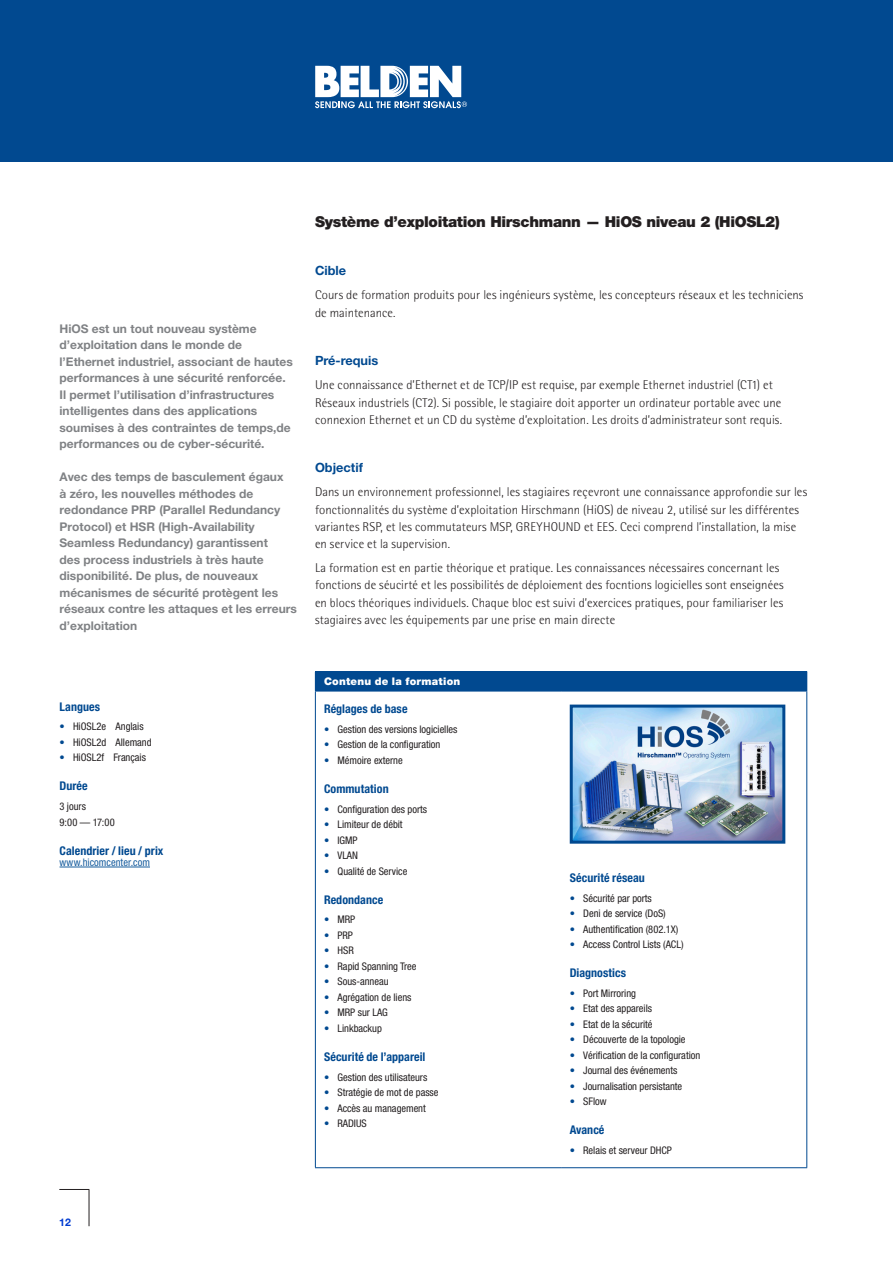
<style>
.page{position:relative;width:893px;height:1263px;background:#fff}
.page>*{position:absolute;margin:0;border:0;box-sizing:border-box;transform-origin:0 0}
.t1{font:900 15px "Helvetica Neue LT Std";letter-spacing:-.02em;color:#231f20}
.t2{font:300 12.75px/17.2px "Rotis Semi Sans Std";letter-spacing:.005em;color:#231f20}
.t3{font:700 12.75px "Helvetica Neue LT Std";color:#014990}
.t4{font:700 12px/16.5px "Helvetica Neue LT Std";color:#808285}
.t5{font:700 condensed 12px "Helvetica Neue LT Std";letter-spacing:.005em;color:#014990}
.t6{font:condensed 10.5px/15.5px "Helvetica Neue LT";letter-spacing:-.005em;color:#231f20}
.t7{font:900 10.5px "Helvetica Neue LT Std";letter-spacing:.02em;color:#fff}
.t8{font:condensed 10.5px "Helvetica Neue LT Std";letter-spacing:.005em;color:#175d9e}
.t9{font:700 10.5px "Helvetica Neue";color:#003bd1}
.s1{color:#014990}
</style>
<div class="page">
<hr style="left:59px;top:1189px;width:30px;height:1px;background:#231f20">
<hr style="left:89px;top:1190px;width:1px;height:36px;background:#231f20">
<div style="left:0;top:0;width:893px;height:162px;background:#014990"></div>
<svg style="left:315px;top:66px;width:152px;height:42px"></svg>
<div style="left:315px;top:671px;width:492px;height:20px;background:#014990"></div>
<hr style="left:315px;top:691px;width:246px;height:1px;background:#014990">
<hr style="left:315px;top:691px;width:1px;height:476px;background:#014990">
<hr style="left:561px;top:691px;width:246px;height:1px;background:#014990">
<hr style="left:806px;top:691px;width:1px;height:476px;background:#014990">
<hr style="left:315px;top:1167px;width:246px;height:1px;background:#014990">
<hr style="left:561px;top:1167px;width:246px;height:1px;background:#014990">
<img style="left:574px;top:708px;width:207px;height:132px">
<div style="left:570px;top:704px;width:215px;height:140px;border:3px solid #014990"></div>
<hr style="left:60px;top:867px;width:90px;height:1px;background:#175d9e">
<p class="t4" style="left:60px;top:320px;width:235px">HiOS est un tout nouveau système d’exploitation dans le monde de l’Ethernet industriel, associant de hautes performances à une sécurité renforcée.<br>Il permet l’utilisation d’infrastructures intelligentes dans des applications soumises à des contraintes de temps,de performances ou de cyber-sécurité.</p>
<p class="t4" style="left:60px;top:468px;width:239px">Avec des temps de basculement égaux<br>à zéro, les nouvelles méthodes de redondance PRP (Parallel Redundancy Protocol) et HSR (High-Availability Seamless Redundancy) garantissent<br>des process industriels à très haute disponibilité. De plus, de nouveaux mécanismes de sécurité protègent les réseaux contre les attaques et les erreurs d’exploitation</p>
<p class="t5" style="left:60px;top:699px;width:42px">Langues</p>
<p class="t6" style="left:60px;top:719px;width:86px"><span class="s1">•</span> HiOSL2e Anglais</p>
<p class="t6" style="left:60px;top:734px;width:94px"><span class="s1">•</span> HiOSL2d Allemand</p>
<p class="t6" style="left:60px;top:750px;width:88px"><span class="s1">•</span> HiOSL2f Français</p>
<p class="t5" style="left:60px;top:779px;width:30px">Durée</p>
<p class="t6" style="left:60px;top:799px;width:57px">3 jours<br>9:00 — 17:00</p>
<p class="t5" style="left:60px;top:843px;width:105px">Calendrier / lieu / prix</p>
<p class="t8" style="left:60px;top:856px;width:92px">www.hicomcenter.com</p>
<p class="t1" style="left:315px;top:212px;width:466px">Système d’exploitation Hirschmann — HiOS niveau 2 (HiOSL2)</p>
<p class="t3" style="left:315px;top:263px;width:33px">Cible</p>
<p class="t2" style="left:315px;top:286px;width:490px">Cours de formation produits pour les ingénieurs système, les concepteurs réseaux et les techniciens de maintenance.</p>
<p class="t3" style="left:315px;top:353px;width:65px">Pré-requis</p>
<p class="t2" style="left:315px;top:376px;width:469px">Une connaissance d’Ethernet et de TCP/IP est requise, par exemple Ethernet industriel (CT1) et<br>Réseaux industriels (CT2). Si possible, le stagiaire doit apporter un ordinateur portable avec une connexion Ethernet et un CD du système d’exploitation. Les droits d’administrateur sont requis.</p>
<p class="t3" style="left:315px;top:460px;width:49px">Objectif</p>
<p class="t2" style="left:315px;top:483px;width:494px">Dans un environnement professionnel, les stagiaires reçevront une connaissance approfondie sur les fonctionnalités du système d’exploitation Hirschmann (HiOS) de niveau 2, utilisé sur les différentes variantes RSP, et les commutateurs MSP, GREYHOUND et EES. Ceci comprend l’installation, la mise en service et la supervision.</p>
<p class="t2" style="left:315px;top:559px;width:470px">La formation est en partie théorique et pratique. Les connaissances nécessaires concernant les fonctions de séucirté et les possibilités de déploiement des focntions logicielles sont enseignées en blocs théoriques individuels. Chaque bloc est suivi d’exercices pratiques, pour familiariser les stagiaires avec les équipements par une prise en main directe</p>
<p class="t7" style="left:324px;top:675px;width:138px">Contenu de la formation</p>
<p class="t5" style="left:324px;top:702px;width:85px">Réglages de base</p>
<p class="t6" style="left:324px;top:721px;width:135px"><span class="s1">•</span> Gestion des versions logicielles</p>
<p class="t6" style="left:324px;top:737px;width:118px"><span class="s1">•</span> Gestion de la configuration</p>
<p class="t6" style="left:324px;top:752px;width:80px"><span class="s1">•</span> Mémoire externe</p>
<p class="t5" style="left:324px;top:781px;width:66px">Commutation</p>
<p class="t6" style="left:324px;top:801px;width:105px"><span class="s1">•</span> Configuration des ports</p>
<p class="t6" style="left:324px;top:817px;width:80px"><span class="s1">•</span> Limiteur de débit</p>
<p class="t6" style="left:324px;top:832px;width:35px"><span class="s1">•</span> IGMP</p>
<p class="t6" style="left:324px;top:848px;width:36px"><span class="s1">•</span> VLAN</p>
<p class="t6" style="left:324px;top:863px;width:85px"><span class="s1">•</span> Qualité de Service</p>
<p class="t5" style="left:324px;top:892px;width:61px">Redondance</p>
<p class="t6" style="left:324px;top:912px;width:33px"><span class="s1">•</span> MRP</p>
<p class="t6" style="left:324px;top:927px;width:30px"><span class="s1">•</span> PRP</p>
<p class="t6" style="left:324px;top:943px;width:31px"><span class="s1">•</span> HSR</p>
<p class="t6" style="left:324px;top:958px;width:94px"><span class="s1">•</span> Rapid Spanning Tree</p>
<p class="t6" style="left:324px;top:974px;width:66px"><span class="s1">•</span> Sous-anneau</p>
<p class="t6" style="left:324px;top:989px;width:89px"><span class="s1">•</span> Agrégation de liens</p>
<p class="t6" style="left:324px;top:1005px;width:65px"><span class="s1">•</span> MRP sur LAG</p>
<p class="t6" style="left:324px;top:1020px;width:59px"><span class="s1">•</span> Linkbackup</p>
<p class="t5" style="left:324px;top:1049px;width:103px">Sécurité de l’appareil</p>
<p class="t6" style="left:324px;top:1069px;width:105px"><span class="s1">•</span> Gestion des utilisateurs</p>
<p class="t6" style="left:324px;top:1085px;width:116px"><span class="s1">•</span> Stratégie de mot de passe</p>
<p class="t6" style="left:324px;top:1100px;width:103px"><span class="s1">•</span> Accès au management</p>
<p class="t6" style="left:324px;top:1116px;width:44px"><span class="s1">•</span> RADIUS</p>
<p class="t5" style="left:570px;top:870px;width:76px">Sécurité réseau</p>
<p class="t6" style="left:570px;top:890px;width:84px"><span class="s1">•</span> Sécurité par ports</p>
<p class="t6" style="left:570px;top:906px;width:98px"><span class="s1">•</span> Deni de service (DoS)</p>
<p class="t6" style="left:570px;top:921px;width:110px"><span class="s1">•</span> Authentification (802.1X)</p>
<p class="t6" style="left:570px;top:937px;width:115px"><span class="s1">•</span> Access Control Lists (ACL)</p>
<p class="t5" style="left:570px;top:966px;width:58px">Diagnostics</p>
<p class="t6" style="left:570px;top:985px;width:68px"><span class="s1">•</span> Port Mirroring</p>
<p class="t6" style="left:570px;top:1001px;width:84px"><span class="s1">•</span> Etat des appareils</p>
<p class="t6" style="left:570px;top:1016px;width:84px"><span class="s1">•</span> Etat de la sécurité</p>
<p class="t6" style="left:570px;top:1032px;width:117px"><span class="s1">•</span> Découverte de la topologie</p>
<p class="t6" style="left:570px;top:1047px;width:132px"><span class="s1">•</span> Vérification de la configuration</p>
<p class="t6" style="left:570px;top:1063px;width:109px"><span class="s1">•</span> Journal des événements</p>
<p class="t6" style="left:570px;top:1078px;width:114px"><span class="s1">•</span> Journalisation persistante</p>
<p class="t6" style="left:570px;top:1094px;width:38px"><span class="s1">•</span> SFlow</p>
<p class="t5" style="left:570px;top:1123px;width:36px">Avancé</p>
<p class="t6" style="left:570px;top:1143px;width:104px"><span class="s1">•</span> Relais et serveur DHCP</p>
<p class="t9" style="left:59px;top:1216px;width:13px">12</p>
</div>
